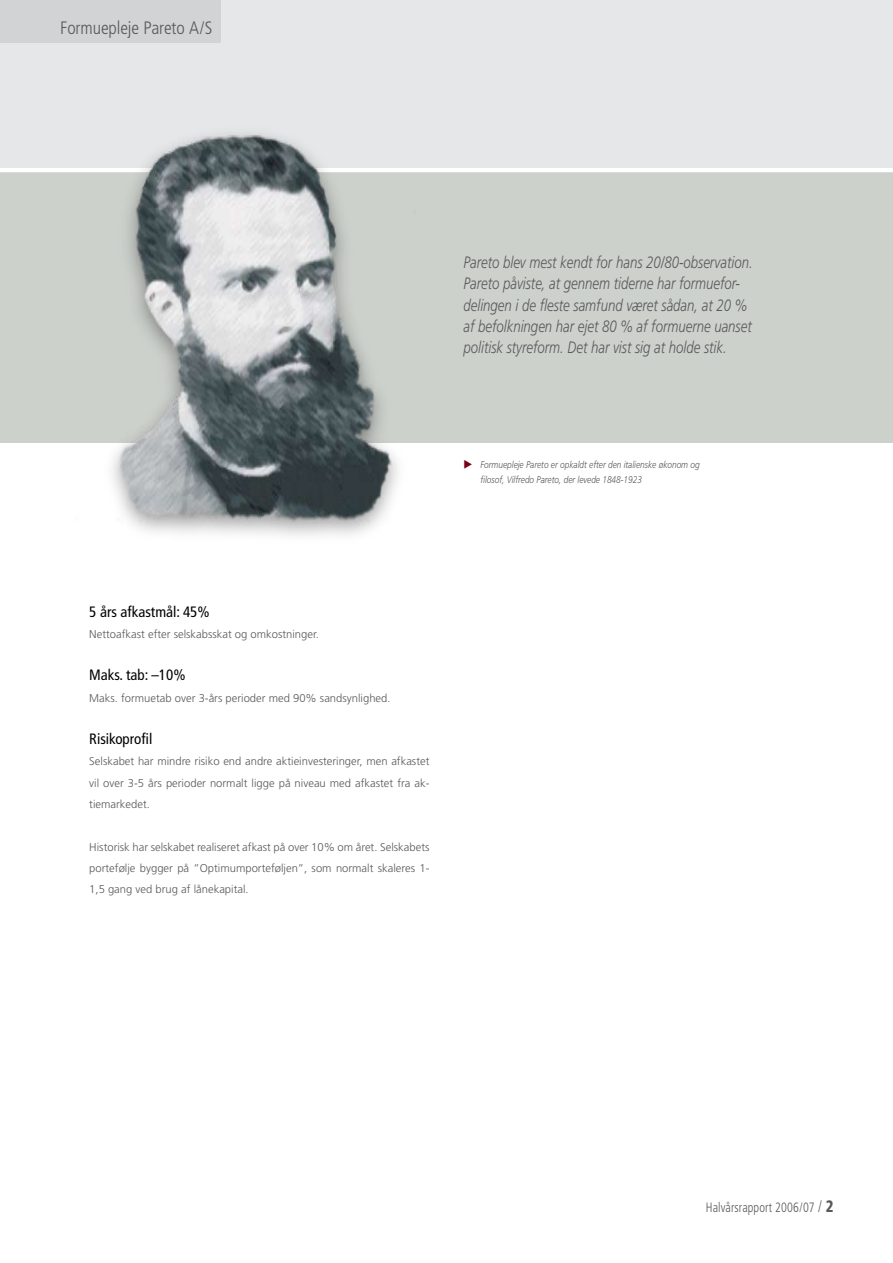
<style>
.page{position:relative;width:893px;height:1263px;background:#fff}
.page>*{position:absolute;margin:0;border:0;box-sizing:border-box;transform-origin:0 0}
.t1{font:300 condensed 18px "Frutiger";letter-spacing:-.005em;color:#58595b}
.t2{font:italic 300 16.5px/21.3px "Frutiger";color:#58595b;scale:.8 1}
.t3{font:condensed 15px "Frutiger";color:#000}
.t4{font:300 condensed 13.5px "Frutiger";letter-spacing:.005em;color:#58595b;scale:.9 1}
.t5{font:300 11.25px/21.3px "Frutiger";color:#58595b;text-align:justify}
.t6{font:italic 300 9.75px/15px "Frutiger";color:#58595b;scale:.85 1}
.s1{font-size:16.5px}
</style>
<div class="page">
<div style="left:0;top:0;width:893px;height:170px;background:#e6e7e8"></div>
<div style="left:0;top:0;width:221px;height:43px;background:#d1d3d4"></div>
<div style="left:0;top:170px;width:893px;height:272px;background:#cdd1cc"></div>
<hr style="left:0;top:168px;width:893px;height:4px;background:#fff">
<img style="left:64px;top:134px;width:382px;height:402px">
<h1 class="t1" style="left:60px;top:18px;width:154px">Formuepleje Pareto A/S</h1>
<p class="t2" style="left:463px;top:252px;width:363px">Pareto blev mest kendt for hans 20/80-observation.<br>Pareto påviste, at gennem tiderne har formuefor&shy;delingen i de fleste samfund været sådan, at 20 % af befolkningen har ejet 80 % af formuerne uanset politisk styreform. Det har vist sig at holde stik.</p>
<p class="t6" style="left:480px;top:457px;width:259px">Formuepleje Pareto er opkaldt efter den italienske økonom og filosof, Vilfredo Pareto, der levede 1848-1923</p>
<h3 class="t3" style="left:89px;top:603px;width:122px">5 års afkastmål: 45%</h3>
<p class="t5" style="left:89px;top:623px;width:231px">Nettoafkast efter selskabsskat og omkostninger.</p>
<h3 class="t3" style="left:89px;top:666px;width:98px">Maks. tab: –10%</h3>
<p class="t5" style="left:89px;top:687px;width:303px">Maks. formuetab over 3-års perioder med 90% sandsynlighed.</p>
<h3 class="t3" style="left:89px;top:730px;width:65px">Risikoprofil</h3>
<p class="t5" style="left:89px;top:751px;width:342px">Selskabet har mindre risiko end andre aktieinvesteringer, men afkastet vil over 3-5 års perioder normalt ligge på niveau med afkastet fra ak&shy;tiemarkedet.</p>
<p class="t5" style="left:89px;top:836px;width:342px">Historisk har selskabet realiseret afkast på over 10% om året. Selskabets portefølje bygger på ”Optimumporteføljen”, som normalt skaleres 1- 1,5 gang ved brug af lånekapital.</p>
<p class="t4" style="left:706px;top:1199px;width:131px">Halvårsrapport 2006/07 <span class="s1">/</span></p>
</div>
